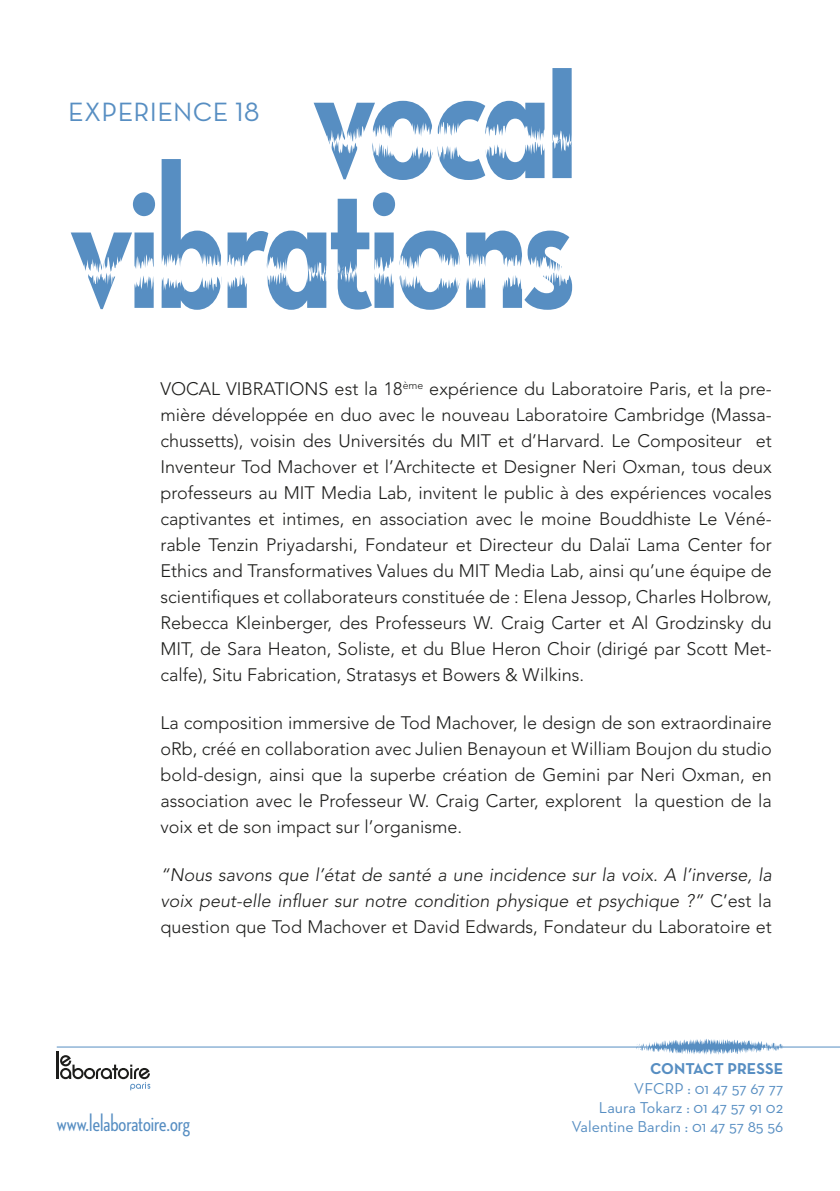
<style>
.page{position:relative;width:840px;height:1191px;background:#fff}
.page>*{position:absolute;margin:0;border:0;box-sizing:border-box;transform-origin:0 0}
.t1{font:27px "Neutraface Text";letter-spacing:.01em;color:#578ec2}
.t2{font:500 25px "Neutraface Condensed";color:#578ec2}
.t3{font:300 18px/26px "Avenir LT";color:#1d1d1b;text-align:justify}
.t4{font:italic 300 18px/26px "Avenir LT";color:#1d1d1b;text-align:justify}
.t5{font:16px/19.2px "Neutraface Text";color:#578ec2;text-align:right}
.t6{font:700 16px "Neutraface Text";color:#578ec2}
.s1{font-style:normal}
</style>
<div class="page">
<svg style="left:57px;top:1051px;width:93px;height:39px"></svg>
<svg style="left:71px;top:159px;width:501px;height:151px"></svg>
<svg style="left:71px;top:253px;width:502px;height:38px"></svg>
<svg style="left:306px;top:68px;width:266px;height:112px"></svg>
<svg style="left:636px;top:1039px;width:146px;height:15px"></svg>
<hr style="left:57px;top:1046px;width:782px;height:1px;background:#578ec2">
<h1 class="t1" style="left:68px;top:95px;width:192px">Experience 18</h1>
<p class="t3" style="left:160px;top:376px;width:612px">VOCAL VIBRATIONS est la 18<sup>ème</sup> expérience du Laboratoire Paris, et la pre&shy;mière développée en duo avec le nouveau Laboratoire Cambridge (Massa&shy;chussetts), voisin des Universités du MIT et d’Harvard. Le Compositeur et Inventeur Tod Machover et l’Architecte et Designer Neri Oxman, tous deux professeurs au MIT Media Lab, invitent le public à des expériences vocales captivantes et intimes, en association avec le moine Bouddhiste Le Véné&shy;rable Tenzin Priyadarshi, Fondateur et Directeur du Dalaï Lama Center for Ethics and Transformatives Values du MIT Media Lab, ainsi qu’une équipe de scientifiques et collaborateurs constituée de : Elena Jessop, Charles Holbrow, Rebecca Kleinberger, des Professeurs W. Craig Carter et Al Grodzinsky du MIT, de Sara Heaton, Soliste, et du Blue Heron Choir (dirigé par Scott Met&shy;calfe), Situ Fabrication, Stratasys et Bowers &amp; Wilkins.</p>
<p class="t3" style="left:160px;top:710px;width:612px">La composition immersive de Tod Machover, le design de son extraordinaire oRb, créé en collaboration avec Julien Benayoun et William Boujon du studio bold-design, ainsi que la superbe création de Gemini par Neri Oxman, en association avec le Professeur W. Craig Carter, explorent la question de la voix et de son impact sur l’organisme.</p>
<p class="t4" style="left:160px;top:862px;width:612px">“Nous savons que l’état de santé a une incidence sur la voix. A l’inverse, la voix peut-elle influer sur notre condition physique et psychique ?” <span class="s1">C’est la question que Tod Machover et David Edwards, Fondateur du Laboratoire et</span></p>
<h2 class="t2" style="left:57px;top:1109px;width:135px">www.lelaboratoire.org</h2>
<p class="t6" style="left:649px;top:1058px;width:135px">CONTACT PRESSE</p>
<p class="t5" style="left:571px;top:1078px;width:213px">Vfcrp : 01 47 57 67 77<br>Laura Tokarz : 01 47 57 91 02<br>Valentine Bardin : 01 47 57 85 56</p>
</div>
